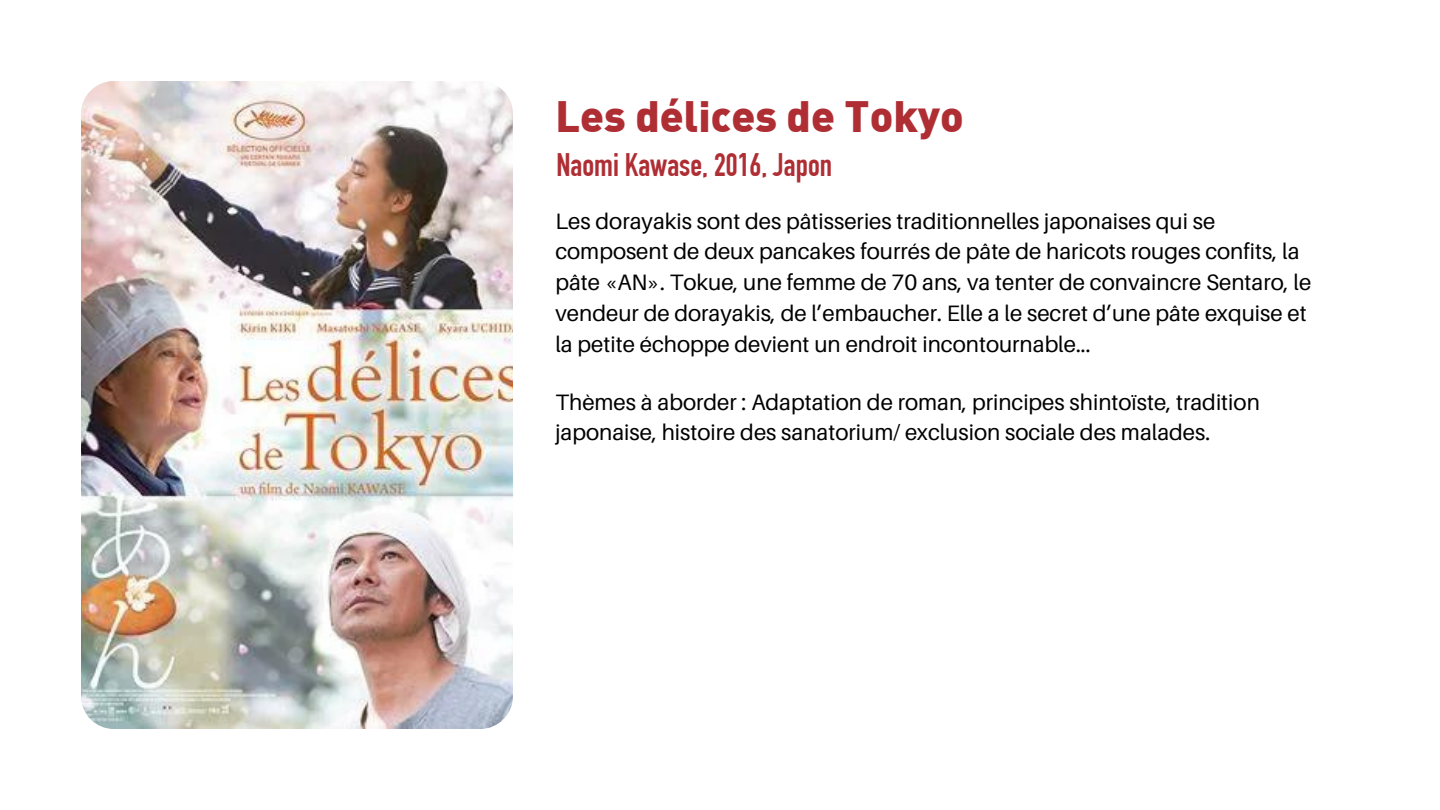
<style>
.page{position:relative;width:1440px;height:810px;background:#fff}
.page>*{position:absolute;margin:0;border:0;box-sizing:border-box;transform-origin:0 0}
.t1{font:900 43px "DIN";color:#af2e34}
.t2{font:31.9px "DIN Engschrift";color:#af2e34}
.t3{font:22.3px/30.9px "Aileron";color:#000}
</style>
<div class="page">
<img style="left:81px;top:81px;width:432px;height:648px;border-radius:33px">
<h1 class="t1" style="left:555px;top:92px;width:410px">Les délices de Tokyo</h1>
<h2 class="t2" style="left:557px;top:147px;width:277px">Naomi Kawase, 2016, Japon</h2>
<p class="t3" style="left:555px;top:205px;width:757px">Les dorayakis sont des pâtisseries traditionnelles japonaises qui se composent de deux pancakes fourrés de pâte de haricots rouges confits, la pâte «AN». Tokue, une femme de 70 ans, va tenter de convaincre Sentaro, le vendeur de dorayakis, de l’embaucher. Elle a le secret d’une pâte exquise et la petite échoppe devient un endroit incontournable...</p>
<p class="t3" style="left:555px;top:386px;width:706px">Thèmes à aborder : Adaptation de roman, principes shintoïste, tradition japonaise, histoire des sanatorium/ exclusion sociale des malades.</p>
</div>
